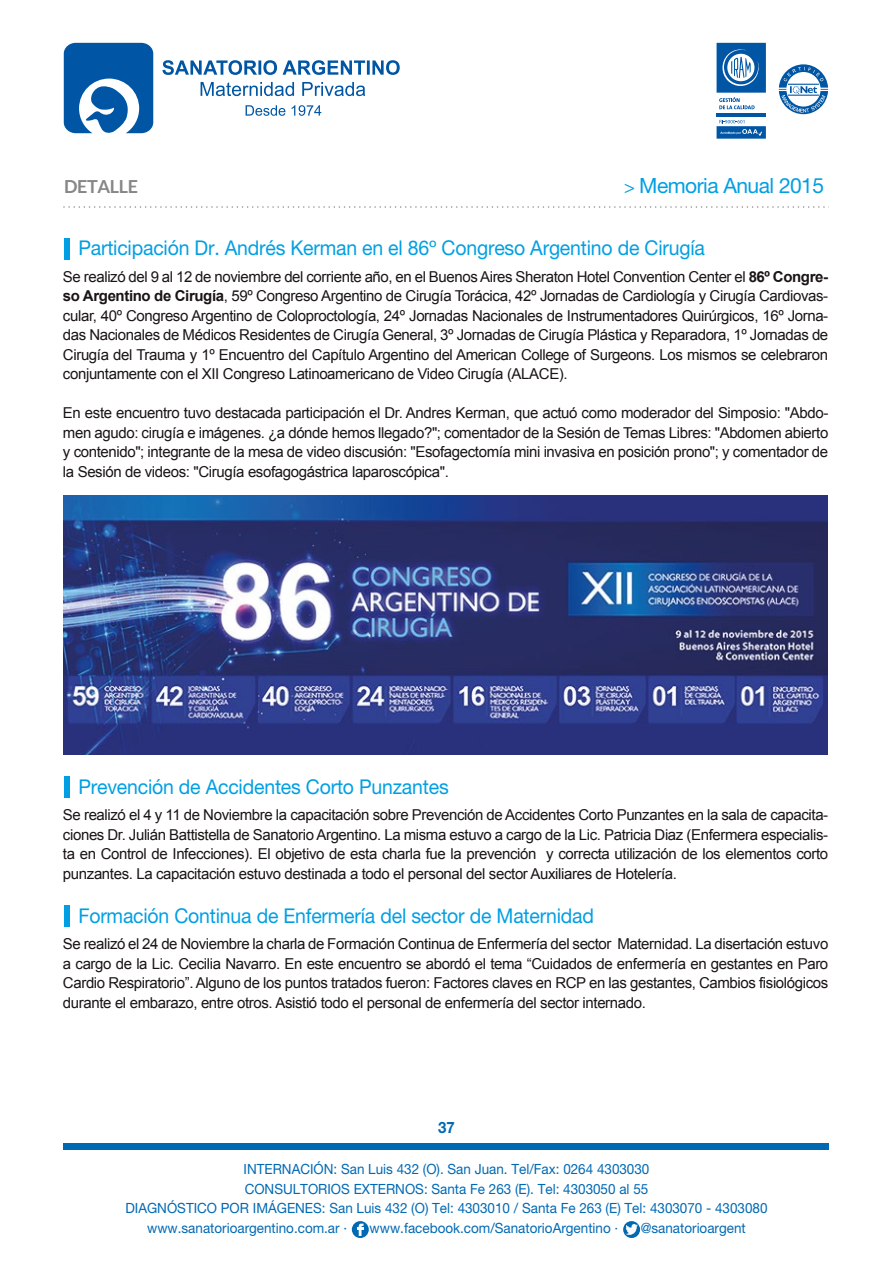
<style>
.page{position:relative;width:893px;height:1263px;background:#fff}
.page>*{position:absolute;margin:0;border:0;box-sizing:border-box;transform-origin:0 0}
.t1{font:21px "Helvetica Neue LT Std";letter-spacing:-.025em;color:#009fe3}
.t2{font:20.4px "Helvetica Neue LT Std";letter-spacing:-.01em;color:#009fe3;scale:.96 1}
.t3{font:700 18px "Lato";letter-spacing:-.02em;color:#878787}
.t4{font:700 15.6px "Helvetica Neue LT Std";color:#0069b4;scale:.96 1}
.t5{font:15px/19.5px "Arial";letter-spacing:-.025em;color:#1a1414;text-align:justify}
.t6{font:14.1px "Helvetica Neue LT Std";color:#0069b4;scale:.96 1}
.s1{font-size:18px}
.s2{font-weight:700}
</style>
<div class="page">
<div style="left:64px;top:1143px;width:765px;height:7px;background:#0069b4"></div>
<svg style="left:64px;top:43px;width:89px;height:91px"></svg>
<svg style="left:162px;top:60px;width:238px;height:15px"></svg>
<svg style="left:201px;top:82px;width:164px;height:14px"></svg>
<svg style="left:246px;top:105px;width:39px;height:11px"></svg>
<svg style="left:292px;top:105px;width:29px;height:11px"></svg>
<svg style="left:779px;top:64px;width:49px;height:50px"></svg>
<hr style="left:717px;top:113px;width:49px;height:4px;background:#0056a4">
<svg style="left:717px;top:43px;width:49px;height:66px"></svg>
<svg style="left:717px;top:120px;width:49px;height:19px"></svg>
<svg style="left:63px;top:206px;width:766px;height:2px"></svg>
<div style="left:352px;top:1221px;width:17px;height:17px;background:#0069b4;border-radius:50%"></div>
<svg style="left:357px;top:1223px;width:7px;height:13px"></svg>
<svg style="left:623px;top:1221px;width:17px;height:17px"></svg>
<svg style="left:626px;top:1224px;width:12px;height:10px"></svg>
<div style="left:64px;top:238px;width:6px;height:21px;background:#009fe3"></div>
<div style="left:64px;top:776px;width:6px;height:22px;background:#009fe3"></div>
<div style="left:64px;top:905px;width:6px;height:22px;background:#009fe3"></div>
<img style="left:64px;top:496px;width:763px;height:258px">
<p class="t3" style="left:64px;top:176px;width:76px">DETALLE</p>
<p class="t1" style="left:624px;top:173px;width:201px"><span class="s1">&gt;</span> Memoria Anual 2015</p>
<p class="t2" style="left:78px;top:236px;width:654px">Participación Dr. Andrés Kerman en el 86º Congreso Argentino de Cirugía</p>
<p class="t5" style="left:63px;top:267px;width:767px">Se realizó del 9 al 12 de noviembre del corriente año, en el Buenos Aires Sheraton Hotel Convention Center el <span class="s2">86º Congre&shy;so Argentino de Cirugía</span>, 59º Congreso Argentino de Cirugía Torácica, 42º Jornadas de Cardiología y Cirugía Cardiovas&shy;cular, 40º Congreso Argentino de Coloproctología, 24º Jornadas Nacionales de Instrumentadores Quirúrgicos, 16º Jorna&shy;das Nacionales de Médicos Residentes de Cirugía General, 3º Jornadas de Cirugía Plástica y Reparadora, 1º Jornadas de Cirugía del Trauma y 1º Encuentro del Capítulo Argentino del American College of Surgeons. Los mismos se celebraron conjuntamente con el XII Congreso Latinoamericano de Video Cirugía (ALACE).</p>
<p class="t5" style="left:63px;top:403px;width:767px">En este encuentro tuvo destacada participación el Dr. Andres Kerman, que actuó como moderador del Simposio: "Abdo&shy;men agudo: cirugía e imágenes. ¿a dónde hemos llegado?"; comentador de la Sesión de Temas Libres: "Abdomen abierto y contenido"; integrante de la mesa de video discusión: "Esofagectomía mini invasiva en posición prono"; y comentador de la Sesión de videos: "Cirugía esofagogástrica laparoscópica".</p>
<p class="t2" style="left:78px;top:775px;width:387px">Prevención de Accidentes Corto Punzantes</p>
<p class="t5" style="left:63px;top:805px;width:767px">Se realizó el 4 y 11 de Noviembre la capacitación sobre Prevención de Accidentes Corto Punzantes en la sala de capacita&shy;ciones Dr. Julián Battistella de Sanatorio Argentino. La misma estuvo a cargo de la Lic. Patricia Diaz (Enfermera especialis&shy;ta en Control de Infecciones). El objetivo de esta charla fue la prevención y correcta utilización de los elementos corto punzantes. La capacitación estuvo destinada a todo el personal del sector Auxiliares de Hotelería.</p>
<p class="t2" style="left:78px;top:904px;width:538px">Formación Continua de Enfermería del sector de Maternidad</p>
<p class="t5" style="left:63px;top:934px;width:767px">Se realizó el 24 de Noviembre la charla de Formación Continua de Enfermería del sector Maternidad. La disertación estuvo a cargo de la Lic. Cecilia Navarro. En este encuentro se abordó el tema “Cuidados de enfermería en gestantes en Paro Cardio Respiratorio”. Alguno de los puntos tratados fueron: Factores claves en RCP en las gestantes, Cambios fisiológicos durante el embarazo, entre otros. Asistió todo el personal de enfermería del sector internado.</p>
<p class="t4" style="left:438px;top:1118px;width:19px">37</p>
<p class="t6" style="left:244px;top:1161px;width:424px">INTERNACIÓN: San Luis 432 (O). San Juan. Tel/Fax: 0264 4303030</p>
<p class="t6" style="left:245px;top:1180px;width:422px">CONSULTORIOS EXTERNOS: Santa Fe 263 (E). Tel: 4303050 al 55</p>
<p class="t6" style="left:125px;top:1200px;width:670px">DIAGNÓSTICO POR IMÁGENES: San Luis 432 (O) Tel: 4303010 / Santa Fe 263 (E) Tel: 4303070 - 4303080</p>
<p class="t6" style="left:147px;top:1219px;width:210px">www.sanatorioargentino.com.ar ·</p>
<p class="t6" style="left:370px;top:1219px;width:260px">www.facebook.com/SanatorioArgentino ·</p>
<p class="t6" style="left:641px;top:1219px;width:111px">@sanatorioargent</p>
</div>
